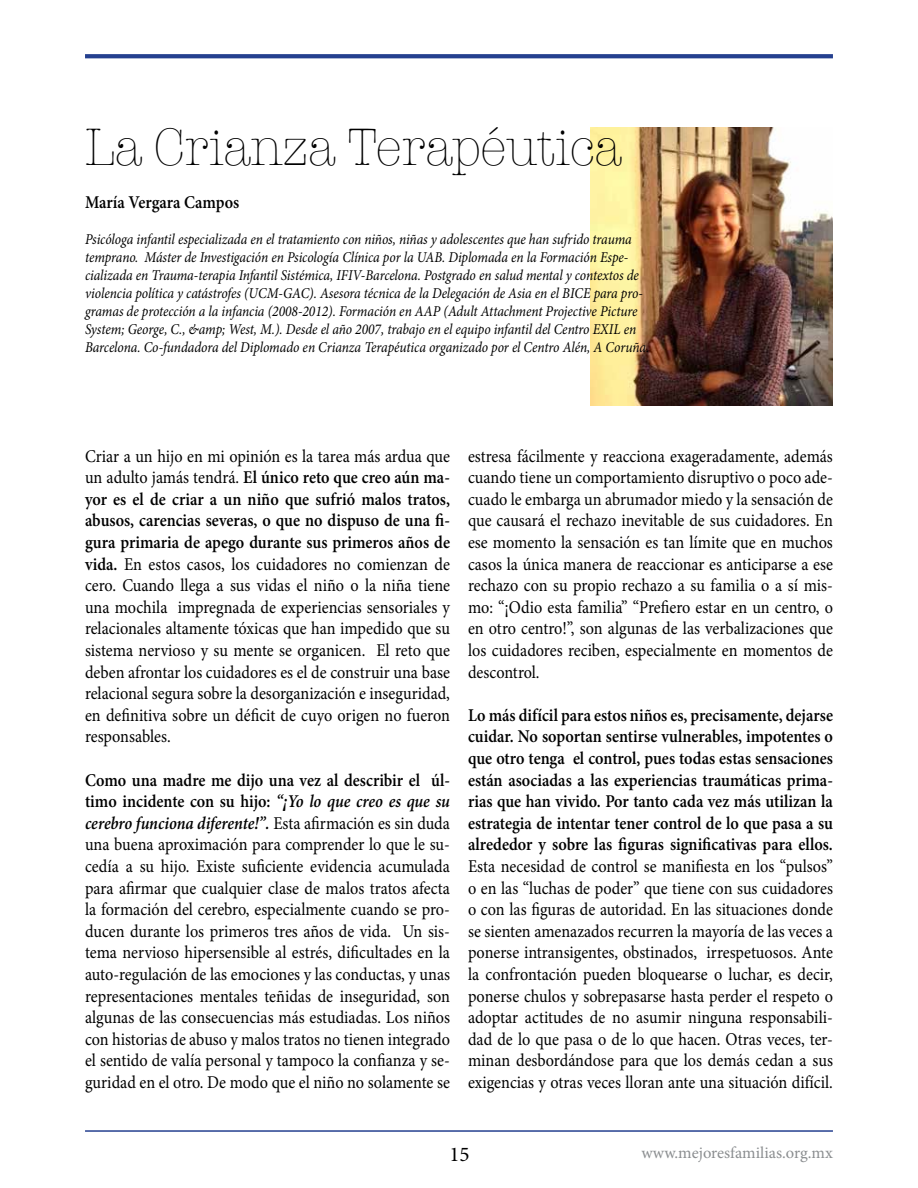
<style>
.page{position:relative;width:918px;height:1188px;background:#fff}
.page>*{position:absolute;margin:0;border:0;box-sizing:border-box;transform-origin:0 0}
.t1{font:300 54px "American Typewriter";color:#000;scale:.9 1}
.t2{font:21px "Minion Pro";color:#000}
.t3{font:18px/21.6px "Minion Pro";color:#000;text-align:justify;scale:.9 1}
.t4{font:600 18px/21.6px "Minion Pro";color:#000;text-align:justify;scale:.9 1}
.t5{font:16.5px "Minion Pro";color:#8b8e90}
.t6{font:italic 15px/18px "Minion Pro";letter-spacing:-.005em;color:#000;scale:.9 1}
.s1{font-weight:600}
.s2{font-weight:600;font-style:italic}
</style>
<div class="page">
<hr style="left:85px;top:1130px;width:748px;height:2px;background:#25408f">
<svg style="left:85px;top:54px;width:748px;height:4px;fill:#25408f"></svg>
<img style="left:590px;top:127px;width:243px;height:279px">
<h1 class="t1" style="left:85px;top:107px;width:597px">La Crianza Terapéutica</h1>
<p class="t4" style="left:85px;top:191px;width:173px">María Vergara Campos</p>
<p class="t6" style="left:85px;top:230px;width:629px">Psicóloga infantil especializada en el tratamiento con niños, niñas y adolescentes que han sufrido trauma temprano. Máster de Investigación en Psicología Clínica por la UAB. Diplomada en la Formación Espe&shy;cializada en Trauma-terapia Infantil Sistémica, IFIV-Barcelona. Postgrado en salud mental y contextos de violencia política y catástrofes (UCM-GAC). Asesora técnica de la Delegación de Asia en el BICE para pro&shy;gramas de protección a la infancia (2008-2012). Formación en AAP (Adult Attachment Projective Picture System; George, C., &amp;amp; West, M.). Desde el año 2007, trabajo en el equipo infantil del Centro EXIL en Barcelona. Co-fundadora del Diplomado en Crianza Terapéutica organizado por el Centro Alén, A Coruña.</p>
<p class="t3" style="left:85px;top:445px;width:407px">Criar a un hijo en mi opinión es la tarea más ardua que un adulto jamás tendrá. <span class="s1">El único reto que creo aún ma&shy;yor es el de criar a un niño que sufrió malos tratos, abusos, carencias severas, o que no dispuso de una fi&shy;gura primaria de apego durante sus primeros años de vida.</span> En estos casos, los cuidadores no comienzan de cero. Cuando llega a sus vidas el niño o la niña tiene una mochila impregnada de experiencias sensoriales y relacionales altamente tóxicas que han impedido que su sistema nervioso y su mente se organicen. El reto que deben afrontar los cuidadores es el de construir una base relacional segura sobre la desorganización e inseguridad, en definitiva sobre un déficit de cuyo origen no fueron responsables.</p>
<p class="t3" style="left:85px;top:769px;width:407px"><span class="s1">Como una madre me dijo una vez al describir el úl&shy;timo incidente con su hijo:</span> <span class="s2">“¡Yo lo que creo es que su cerebro funciona diferente!”.</span> Esta afirmación es sin duda una buena aproximación para comprender lo que le su&shy;cedía a su hijo. Existe suficiente evidencia acumulada para afirmar que cualquier clase de malos tratos afecta la formación del cerebro, especialmente cuando se pro&shy;ducen durante los primeros tres años de vida. Un sis&shy;tema nervioso hipersensible al estrés, dificultades en la auto-regulación de las emociones y las conductas, y unas representaciones mentales teñidas de inseguridad, son algunas de las consecuencias más estudiadas. Los niños con historias de abuso y malos tratos no tienen integrado el sentido de valía personal y tampoco la confianza y se&shy;guridad en el otro. De modo que el niño no solamente se</p>
<p class="t3" style="left:468px;top:445px;width:407px">estresa fácilmente y reacciona exageradamente, además cuando tiene un comportamiento disruptivo o poco ade&shy;cuado le embarga un abrumador miedo y la sensación de que causará el rechazo inevitable de sus cuidadores. En ese momento la sensación es tan límite que en muchos casos la única manera de reaccionar es anticiparse a ese rechazo con su propio rechazo a su familia o a sí mis&shy;mo: “¡Odio esta familia” “Prefiero estar en un centro, o en otro centro!”, son algunas de las verbalizaciones que los cuidadores reciben, especialmente en momentos de descontrol.</p>
<p class="t4" style="left:468px;top:704px;width:407px">Lo más difícil para estos niños es, precisamente, dejarse cuidar. No soportan sentirse vulnerables, impotentes o que otro tenga el control, pues todas estas sensaciones están asociadas a las experiencias traumáticas prima&shy;rias que han vivido. Por tanto cada vez más utilizan la estrategia de intentar tener control de lo que pasa a su alrededor y sobre las figuras significativas para ellos.</p>
<p class="t3" style="left:468px;top:856px;width:407px">Esta necesidad de control se manifiesta en los “pulsos” o en las “luchas de poder” que tiene con sus cuidadores o con las figuras de autoridad. En las situaciones donde se sienten amenazados recurren la mayoría de las veces a ponerse intransigentes, obstinados, irrespetuosos. Ante la confrontación pueden bloquearse o luchar, es decir, ponerse chulos y sobrepasarse hasta perder el respeto o adoptar actitudes de no asumir ninguna responsabili&shy;dad de lo que pasa o de lo que hacen. Otras veces, ter&shy;minan desbordándose para que los demás cedan a sus exigencias y otras veces lloran ante una situación difícil.</p>
<p class="t2" style="left:449px;top:1140px;width:22px">15</p>
<p class="t5" style="left:641px;top:1141px;width:193px">www.mejoresfamilias.org.mx</p>
</div>
